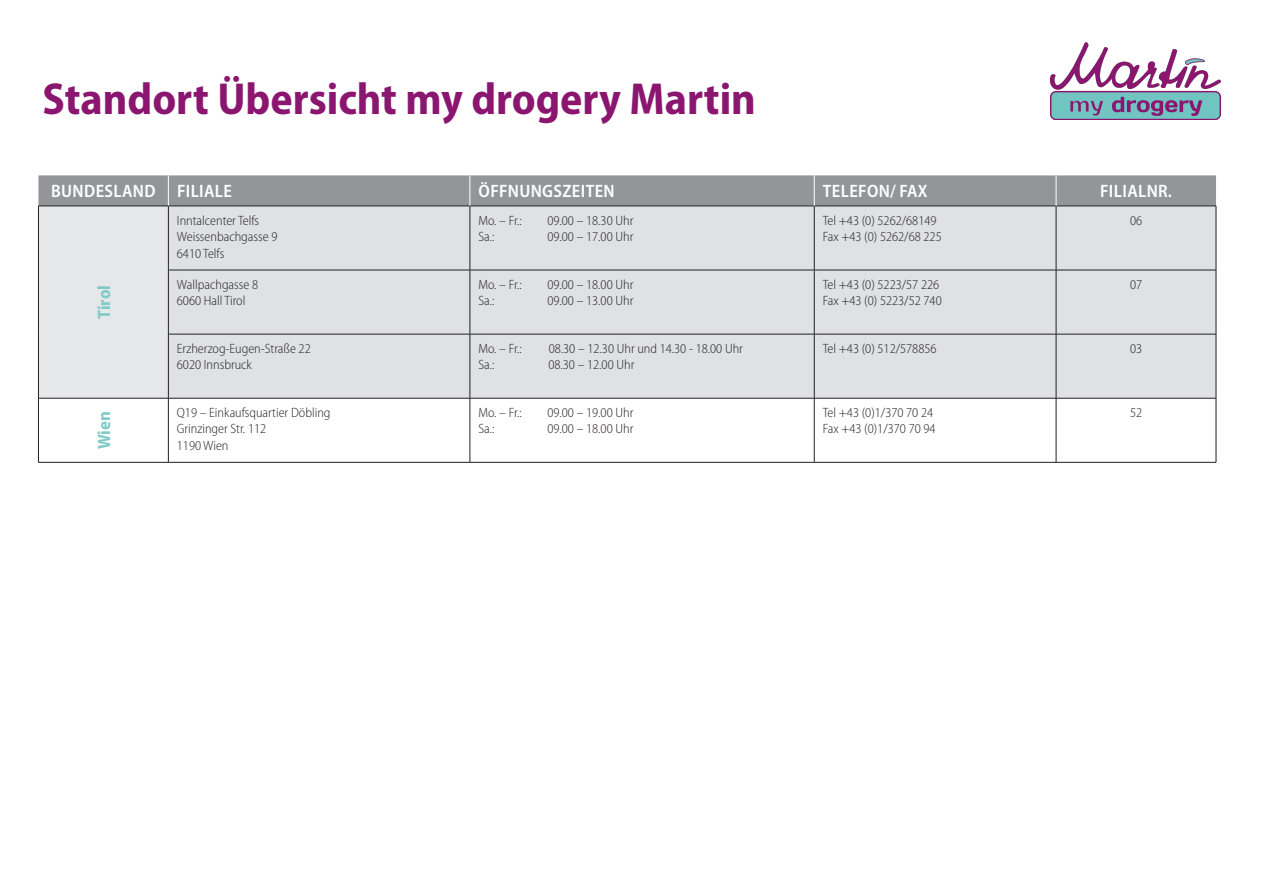
<style>
.page{position:relative;width:1263px;height:893px;background:#fff}
.page>*{position:absolute;margin:0;border:0;box-sizing:border-box;transform-origin:0 0}
._00_Titel{font:700 semi-condensed 45px "Myriad Pro";color:#8b166f}
.t1{font:600 semi-condensed 18px "Myriad Pro";letter-spacing:.02em;color:#fff}
.t2{font:700 semi-condensed 18px "Myriad Pro";color:#7ecbc9}
.Absatzformat_1{font:300 semi-condensed 13.5px/16.5px "Myriad Pro";color:#231f20}
</style>
<div class="page">
<div style="left:38px;top:175px;width:1178px;height:31px;background:#939598"></div>
<div style="left:38px;top:206px;width:130px;height:192px;background:#e6e7e9"></div>
<div style="left:169px;top:207px;width:1047px;height:191px;background:#e0e1e3"></div>
<svg style="left:169px;top:399px;width:1047px;height:63px"></svg>
<hr style="left:168px;top:206px;width:302px;height:1px;background:#231f20">
<hr style="left:470px;top:206px;width:344px;height:1px;background:#231f20">
<hr style="left:168px;top:270px;width:302px;height:1px;background:#231f20">
<hr style="left:470px;top:270px;width:344px;height:1px;background:#231f20">
<hr style="left:168px;top:334px;width:302px;height:1px;background:#231f20">
<hr style="left:470px;top:334px;width:344px;height:1px;background:#231f20">
<hr style="left:168px;top:398px;width:302px;height:1px;background:#231f20">
<hr style="left:470px;top:398px;width:344px;height:1px;background:#231f20">
<hr style="left:168px;top:462px;width:302px;height:1px;background:#231f20">
<hr style="left:470px;top:462px;width:344px;height:1px;background:#231f20">
<hr style="left:470px;top:206px;width:1px;height:64px;background:#231f20">
<hr style="left:814px;top:206px;width:242px;height:1px;background:#231f20">
<hr style="left:814px;top:206px;width:1px;height:64px;background:#231f20">
<hr style="left:1056px;top:206px;width:160px;height:1px;background:#231f20">
<hr style="left:1056px;top:206px;width:1px;height:64px;background:#231f20">
<hr style="left:1216px;top:206px;width:1px;height:64px;background:#231f20">
<hr style="left:470px;top:270px;width:1px;height:64px;background:#231f20">
<hr style="left:814px;top:270px;width:242px;height:1px;background:#231f20">
<hr style="left:814px;top:270px;width:1px;height:64px;background:#231f20">
<hr style="left:1056px;top:270px;width:160px;height:1px;background:#231f20">
<hr style="left:1056px;top:270px;width:1px;height:64px;background:#231f20">
<hr style="left:1216px;top:270px;width:1px;height:64px;background:#231f20">
<hr style="left:470px;top:334px;width:1px;height:64px;background:#231f20">
<hr style="left:814px;top:334px;width:242px;height:1px;background:#231f20">
<hr style="left:814px;top:334px;width:1px;height:64px;background:#231f20">
<hr style="left:1056px;top:334px;width:160px;height:1px;background:#231f20">
<hr style="left:1056px;top:334px;width:1px;height:64px;background:#231f20">
<hr style="left:1216px;top:334px;width:1px;height:64px;background:#231f20">
<hr style="left:470px;top:398px;width:1px;height:64px;background:#231f20">
<hr style="left:814px;top:398px;width:242px;height:1px;background:#231f20">
<hr style="left:814px;top:398px;width:1px;height:64px;background:#231f20">
<hr style="left:1056px;top:398px;width:160px;height:1px;background:#231f20">
<hr style="left:1056px;top:398px;width:1px;height:64px;background:#231f20">
<hr style="left:1216px;top:398px;width:1px;height:64px;background:#231f20">
<hr style="left:814px;top:462px;width:242px;height:1px;background:#231f20">
<hr style="left:1056px;top:462px;width:160px;height:1px;background:#231f20">
<hr style="left:168px;top:175px;width:1px;height:31px;background:#fff">
<hr style="left:470px;top:175px;width:1px;height:31px;background:#fff">
<hr style="left:814px;top:175px;width:1px;height:31px;background:#fff">
<hr style="left:38px;top:206px;width:130px;height:1px;background:#231f20">
<hr style="left:38px;top:206px;width:1px;height:64px;background:#231f20">
<hr style="left:38px;top:270px;width:1px;height:64px;background:#231f20">
<hr style="left:38px;top:334px;width:1px;height:64px;background:#231f20">
<hr style="left:38px;top:398px;width:130px;height:1px;background:#231f20">
<hr style="left:38px;top:398px;width:1px;height:64px;background:#231f20">
<hr style="left:38px;top:462px;width:130px;height:1px;background:#231f20">
<hr style="left:1056px;top:175px;width:1px;height:31px;background:#fff">
<hr style="left:168px;top:206px;width:1px;height:64px;background:#231f20">
<hr style="left:168px;top:270px;width:1px;height:64px;background:#231f20">
<hr style="left:168px;top:334px;width:1px;height:64px;background:#231f20">
<hr style="left:168px;top:398px;width:1px;height:64px;background:#231f20">
<img style="left:1050px;top:43px;width:170px;height:77px">
<p class="_00_Titel" style="left:43px;top:74px;width:715px">Standort Übersicht my drogery Martin</p>
<p class="t1" style="left:51px;top:181px;width:106px">BUNDESLAND</p>
<p class="t1" style="left:177px;top:181px;width:56px">FILIALE</p>
<p class="t1" style="left:479px;top:181px;width:138px">ÖFFNUNGSZEITEN</p>
<p class="t1" style="left:823px;top:181px;width:106px">TELEFON/ FAX</p>
<p class="t1" style="left:1100px;top:181px;width:73px">FILIALNR.</p>
<p class="t2" style="left:94px;top:319px;width:35px;rotate:-90deg">Tirol</p>
<p class="Absatzformat_1" style="left:177px;top:212px;width:84px">Inntalcenter Telfs</p>
<p class="Absatzformat_1" style="left:177px;top:229px;width:102px">Weissenbachgasse 9</p>
<p class="Absatzformat_1" style="left:177px;top:245px;width:49px">6410 Telfs</p>
<p class="Absatzformat_1" style="left:177px;top:276px;width:83px">Wallpachgasse 8</p>
<p class="Absatzformat_1" style="left:177px;top:293px;width:70px">6060 Hall Tirol</p>
<p class="Absatzformat_1" style="left:478px;top:212px;width:45px">Mo. – Fr.:</p>
<p class="Absatzformat_1" style="left:547px;top:212px;width:87px">09.00 – 18.30 Uhr</p>
<p class="Absatzformat_1" style="left:478px;top:229px;width:18px">Sa.:</p>
<p class="Absatzformat_1" style="left:547px;top:229px;width:87px">09.00 – 17.00 Uhr</p>
<p class="Absatzformat_1" style="left:478px;top:276px;width:45px">Mo. – Fr.:</p>
<p class="Absatzformat_1" style="left:547px;top:276px;width:87px">09.00 – 18.00 Uhr</p>
<p class="Absatzformat_1" style="left:478px;top:293px;width:18px">Sa.:</p>
<p class="Absatzformat_1" style="left:547px;top:293px;width:87px">09.00 – 13.00 Uhr</p>
<p class="Absatzformat_1" style="left:177px;top:340px;width:135px">Erzherzog-Eugen-Straße 22<br>6020 Innsbruck</p>
<p class="Absatzformat_1" style="left:478px;top:340px;width:45px">Mo. – Fr.:</p>
<p class="Absatzformat_1" style="left:549px;top:340px;width:196px">08.30 – 12.30 Uhr und 14.30 - 18.00 Uhr</p>
<p class="Absatzformat_1" style="left:478px;top:357px;width:18px">Sa.:</p>
<p class="Absatzformat_1" style="left:548px;top:357px;width:87px">08.30 – 12.00 Uhr</p>
<p class="t2" style="left:94px;top:449px;width:39px;rotate:-90deg">Wien</p>
<p class="Absatzformat_1" style="left:177px;top:404px;width:155px">Q19 – Einkaufsquartier Döbling<br>Grinzinger Str. 112<br>1190 Wien</p>
<p class="Absatzformat_1" style="left:478px;top:404px;width:45px">Mo. – Fr.:</p>
<p class="Absatzformat_1" style="left:547px;top:404px;width:87px">09.00 – 19.00 Uhr</p>
<p class="Absatzformat_1" style="left:478px;top:421px;width:18px">Sa.:</p>
<p class="Absatzformat_1" style="left:547px;top:421px;width:87px">09.00 – 18.00 Uhr</p>
<p class="Absatzformat_1" style="left:823px;top:212px;width:115px">Tel +43 (0) 5262/68149</p>
<p class="Absatzformat_1" style="left:823px;top:229px;width:120px">Fax +43 (0) 5262/68 225</p>
<p class="Absatzformat_1" style="left:823px;top:276px;width:118px">Tel +43 (0) 5223/57 226</p>
<p class="Absatzformat_1" style="left:823px;top:293px;width:120px">Fax +43 (0) 5223/52 740</p>
<p class="Absatzformat_1" style="left:1130px;top:212px;width:14px">06</p>
<p class="Absatzformat_1" style="left:1130px;top:276px;width:14px">07</p>
<p class="Absatzformat_1" style="left:823px;top:340px;width:115px">Tel +43 (0) 512/578856</p>
<p class="Absatzformat_1" style="left:1130px;top:340px;width:14px">03</p>
<p class="Absatzformat_1" style="left:823px;top:404px;width:114px">Tel +43 (0)1/370 70 24<br>Fax +43 (0)1/370 70 94</p>
<p class="Absatzformat_1" style="left:1130px;top:404px;width:14px">52</p>
</div>
